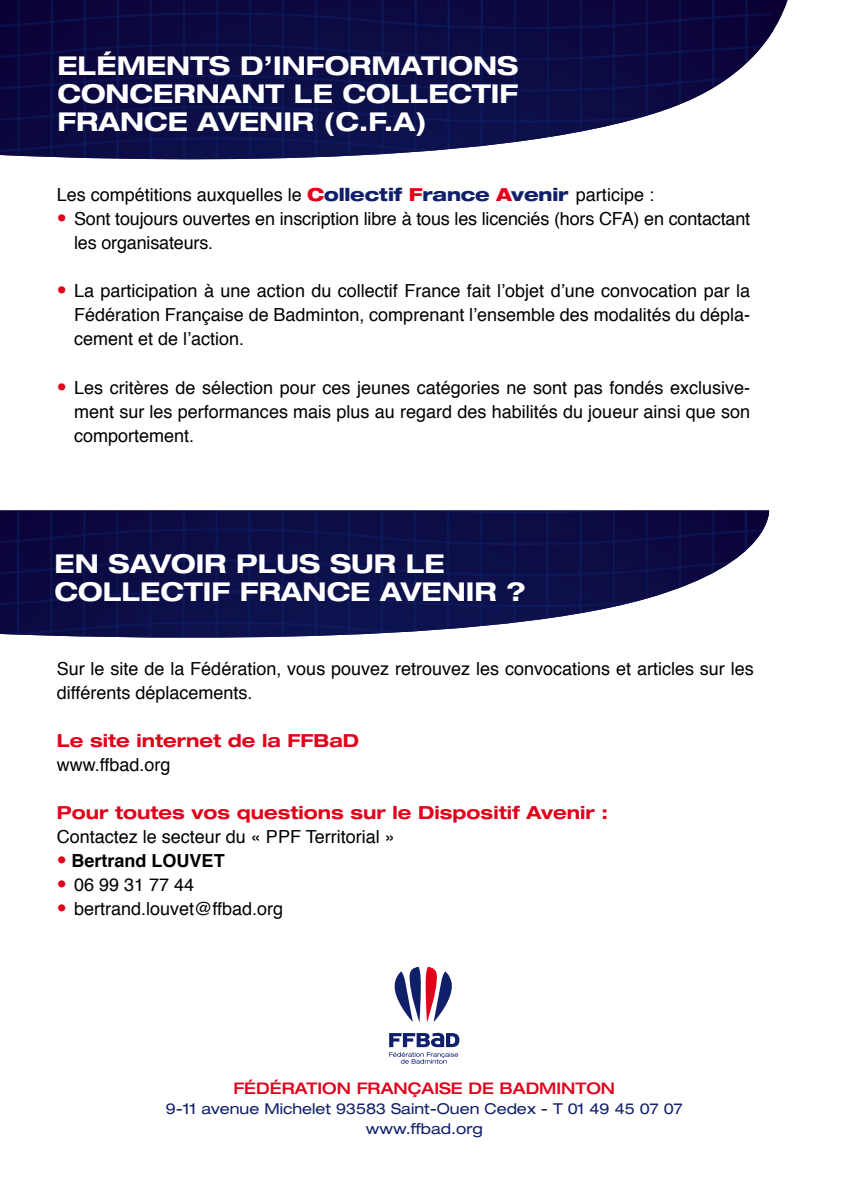
<style>
.page{position:relative;width:851px;height:1191px;background:#fff}
.page>*{position:absolute;margin:0;border:0;box-sizing:border-box;transform-origin:0 0}
.t1{font:700 expanded 26px/28px "Helvetica Neue LT Std";color:#fff;text-align:justify}
.t2{font:18px/24px "Helvetica";color:#000}
.t3{font:700 expanded 18px "Helvetica Neue LT Std";color:#e2001a}
.t4{font:700 18px "Helvetica";color:#000}
.t5{font:500 expanded 16px "Helvetica Neue LT Std";color:#e2001a}
.t6{font:expanded 15px/20px "Helvetica Neue LT Std";color:#101f69;text-align:center}
.s1{font-family:"Helvetica Neue LT Std";font-weight:800;font-stretch:expanded;color:#e2001a}
.s2{font-family:"Helvetica Neue LT Std";font-weight:800;font-stretch:expanded;color:#101f69}
.s3{font-family:"Helvetica Neue LT Std";font-weight:800;font-stretch:expanded;font-size:20px;color:#e2001a}
</style>
<div class="page">
<img style="left:0;top:0;width:773px;height:160px">
<svg style="left:389px;top:1032px;width:70px;height:31px"></svg>
<svg style="left:394px;top:967px;width:58px;height:55px"></svg>
<img style="left:0;top:510px;width:770px;height:128px">
<h1 class="t1" style="left:57px;top:51px;width:462px">ELÉMENTS D’INFORMATIONS CONCERNANT LE COLLECTIF FRANCE AVENIR (C.F.A)</h1>
<p class="t2" style="left:57px;top:184px;width:598px">Les compétitions auxquelles le <span class="s1">C</span><span class="s2">ollectif</span> <span class="s1">F</span><span class="s2">rance</span> <span class="s1">A</span><span class="s2">venir</span> participe :</p>
<p class="t2" style="left:74px;top:208px;width:677px;text-indent:-17px"><span class="s3">•</span> Sont toujours ouvertes en inscription libre à tous les licenciés (hors CFA) en contactant les organisateurs.</p>
<p class="t2" style="left:74px;top:280px;width:677px;text-align:justify;text-indent:-17px"><span class="s3">•</span> La participation à une action du collectif France fait l’objet d’une convocation par la Fédération Française de Badminton, comprenant l’ensemble des modalités du dépla&shy;cement et de l’action.</p>
<p class="t2" style="left:74px;top:376px;width:677px;text-align:justify;text-indent:-17px"><span class="s3">•</span> Les critères de sélection pour ces jeunes catégories ne sont pas fondés exclusive&shy;ment sur les performances mais plus au regard des habilités du joueur ainsi que son comportement.</p>
<h1 class="t1" style="left:55px;top:549px;width:473px">EN SAVOIR PLUS SUR LE<br>COLLECTIF FRANCE AVENIR ?</h1>
<p class="t2" style="left:57px;top:657px;width:698px">Sur le site de la Fédération, vous pouvez retrouvez les convocations et articles sur les différents déplacements.</p>
<p class="t3" style="left:57px;top:729px;width:302px">LE SITE INTERNET DE LA FFBAD</p>
<p class="t2" style="left:57px;top:753px;width:115px">www.ffbad.org</p>
<p class="t3" style="left:57px;top:801px;width:552px">POUR TOUTES VOS QUESTIONS SUR LE DISPOSITIF AVENIR :</p>
<p class="t2" style="left:57px;top:825px;width:339px">Contactez le secteur du « PPF Territorial »</p>
<p class="t4" style="left:57px;top:846px;width:169px"><span class="s3">•</span> Bertrand LOUVET</p>
<p class="t2" style="left:57px;top:873px;width:139px"><span class="s3">•</span> 06 99 31 77 44</p>
<p class="t2" style="left:57px;top:897px;width:228px"><span class="s3">•</span> bertrand.louvet@ffbad.org</p>
<p class="t5" style="left:233px;top:1078px;width:383px">FÉDÉRATION FRANÇAISE DE BADMINTON</p>
<p class="t6" style="left:166px;top:1098px;width:518px">9-11 avenue Michelet 93583 Saint-Ouen Cedex - T 01 49 45 07 07 www.ffbad.org</p>
</div>
